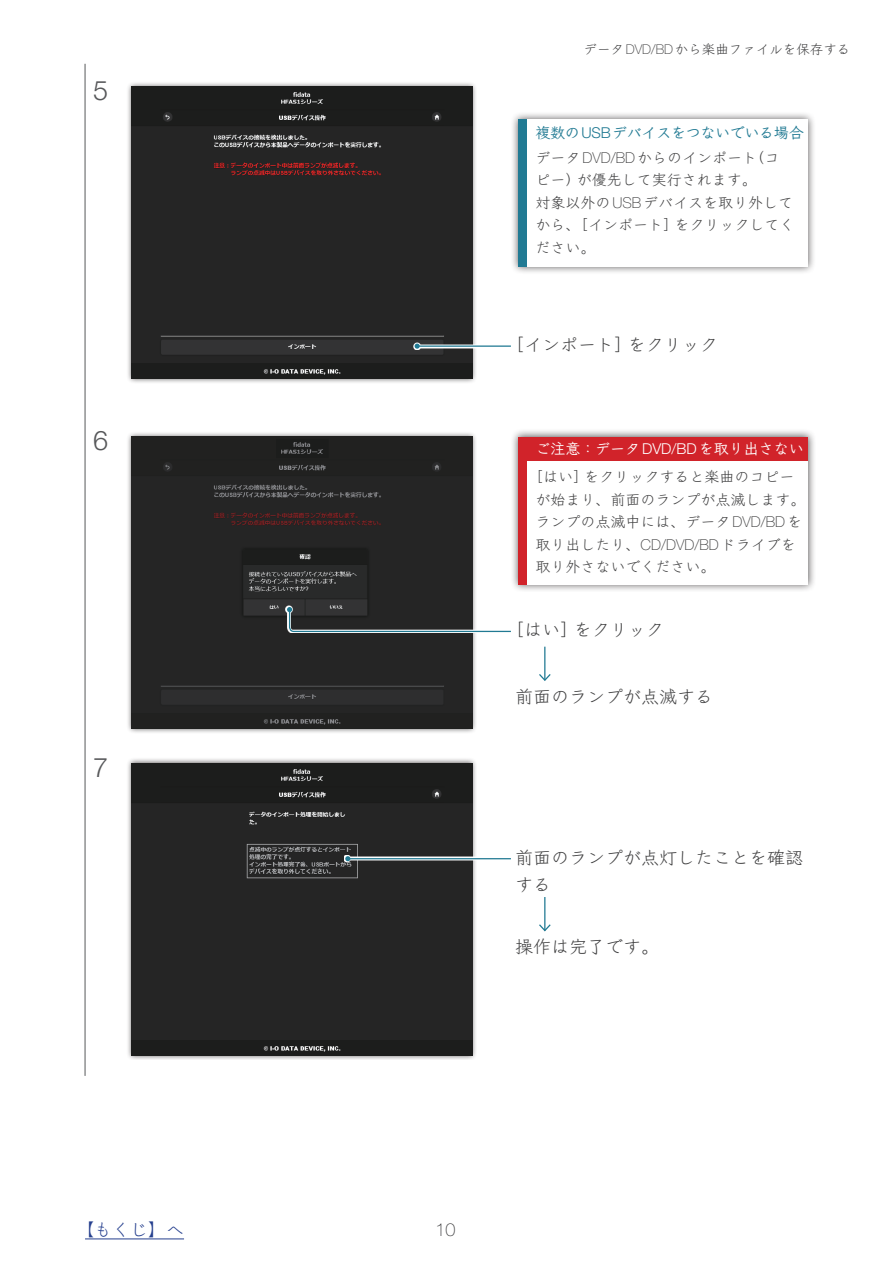
<style>
.page{position:relative;width:893px;height:1263px;background:#fff}
.page>*{position:absolute;margin:0;border:0;box-sizing:border-box;transform-origin:0 0}
.t1{font:300 27px "Helvetica Neue LT Std";color:#57585a}
.t2{font:18px/27px "Klee Pro M";color:#3e3e3f}
.t3{font:18px "Klee Pro M";color:#253f8e}
.t4{font:100 18px "Helvetica Neue LT Std";color:#3e3e3f}
.t5{font:15px/22.5px "Klee Pro M";color:#3e3e3f}
.t6{font:15px "Klee Pro DB";color:#fff}
.t7{font:15px "Klee Pro DB";letter-spacing:-.02em;color:#217a93}
.t8{font:13.5px "Klee Pro M";color:#3e3e3f}
.s1{font-family:"Helvetica Neue LT Std";font-weight:100}
.s2{font-family:"Helvetica Neue LT Std";font-weight:300}
</style>
<div class="page">
<hr style="left:85px;top:1238px;width:99px;height:1px;background:#253f8e">
<hr style="left:85px;top:64px;width:1px;height:1012px;background:#57585a">
<hr style="left:544px;top:647px;width:1px;height:33px;background:#217a93">
<svg style="left:539px;top:673px;width:12px;height:8px"></svg>
<div style="left:126px;top:81px;width:352px;height:303px;background:#231f20;opacity:.75"></div>
<img style="left:132px;top:87px;width:340px;height:292px">
<div style="left:126px;top:431px;width:352px;height:303px;background:#231f20;opacity:.75"></div>
<img style="left:132px;top:437px;width:340px;height:292px">
<svg style="left:413px;top:342px;width:65px;height:8px"></svg>
<hr style="left:417px;top:345px;width:94px;height:2px;background:#217a93">
<svg style="left:415px;top:344px;width:5px;height:5px"></svg>
<svg style="left:286px;top:606px;width:192px;height:27px"></svg>
<svg style="left:287px;top:607px;width:224px;height:26px"></svg>
<div style="left:510px;top:429px;width:306px;height:164px;background:#231f20;opacity:.75"></div>
<div style="left:519px;top:437px;width:289px;height:147px;background:#fff"></div>
<div style="left:527px;top:437px;width:281px;height:24px;background:#d1232a"></div>
<div style="left:519px;top:437px;width:8px;height:147px;background:#d1232a"></div>
<div style="left:126px;top:757px;width:352px;height:303px;background:#231f20;opacity:.75"></div>
<img style="left:132px;top:763px;width:340px;height:292px">
<svg style="left:344px;top:855px;width:167px;height:8px"></svg>
<hr style="left:348px;top:858px;width:163px;height:1px;background:#217a93">
<svg style="left:345px;top:856px;width:5px;height:5px"></svg>
<hr style="left:544px;top:897px;width:1px;height:33px;background:#217a93">
<svg style="left:539px;top:923px;width:12px;height:9px"></svg>
<div style="left:510px;top:111px;width:306px;height:164px;background:#231f20;opacity:.75"></div>
<div style="left:527px;top:119px;width:281px;height:148px;background:#fff"></div>
<div style="left:519px;top:119px;width:8px;height:148px;background:#217a93"></div>
<h1 class="t1" style="left:93px;top:74px;width:17px">5</h1>
<h1 class="t1" style="left:93px;top:424px;width:17px">6</h1>
<h1 class="t1" style="left:93px;top:750px;width:17px">7</h1>
<p class="t8" style="left:583px;top:41px;width:268px">データ<span class="s1">DVD/BD</span>から楽曲ファイルを保存する</p>
<p class="t7" style="left:536px;top:123px;width:270px">複数の<span class="s2">USB</span>デバイスをつないでいる場合</p>
<p class="t5" style="left:536px;top:146px;width:260px">データ<span class="s1">DVD/BD</span>からのインポート（コピー）が優先して実行されます。<br>対象以外の<span class="s1">USB</span>デバイスを取り外してから、［インポート］をクリックしてください。</p>
<p class="t2" style="left:506px;top:330px;width:213px">［インポート］をクリック</p>
<p class="t6" style="left:536px;top:439px;width:270px">ご注意：データ<span class="s2">DVD/BD</span>を取り出さない</p>
<p class="t5" style="left:536px;top:465px;width:271px;text-indent:-8px">［はい］をクリックすると楽曲のコピーが始まり、前面のランプが点滅します。ランプの点滅中には、データ<span class="s1">DVD/BD</span>を取り出したり、<span class="s1">CD/DVD/BD</span>ドライブを取り外さないでください。</p>
<p class="t2" style="left:506px;top:616px;width:159px">［はい］をクリック</p>
<p class="t2" style="left:515px;top:682px;width:199px">前面のランプが点滅する</p>
<p class="t2" style="left:515px;top:843px;width:289px">前面のランプが点灯したことを確認する</p>
<p class="t2" style="left:515px;top:932px;width:145px">操作は完了です。</p>
<p class="t3" style="left:76px;top:1218px;width:109px">【もくじ】へ</p>
<p class="t4" style="left:436px;top:1219px;width:22px">10</p>
</div>
